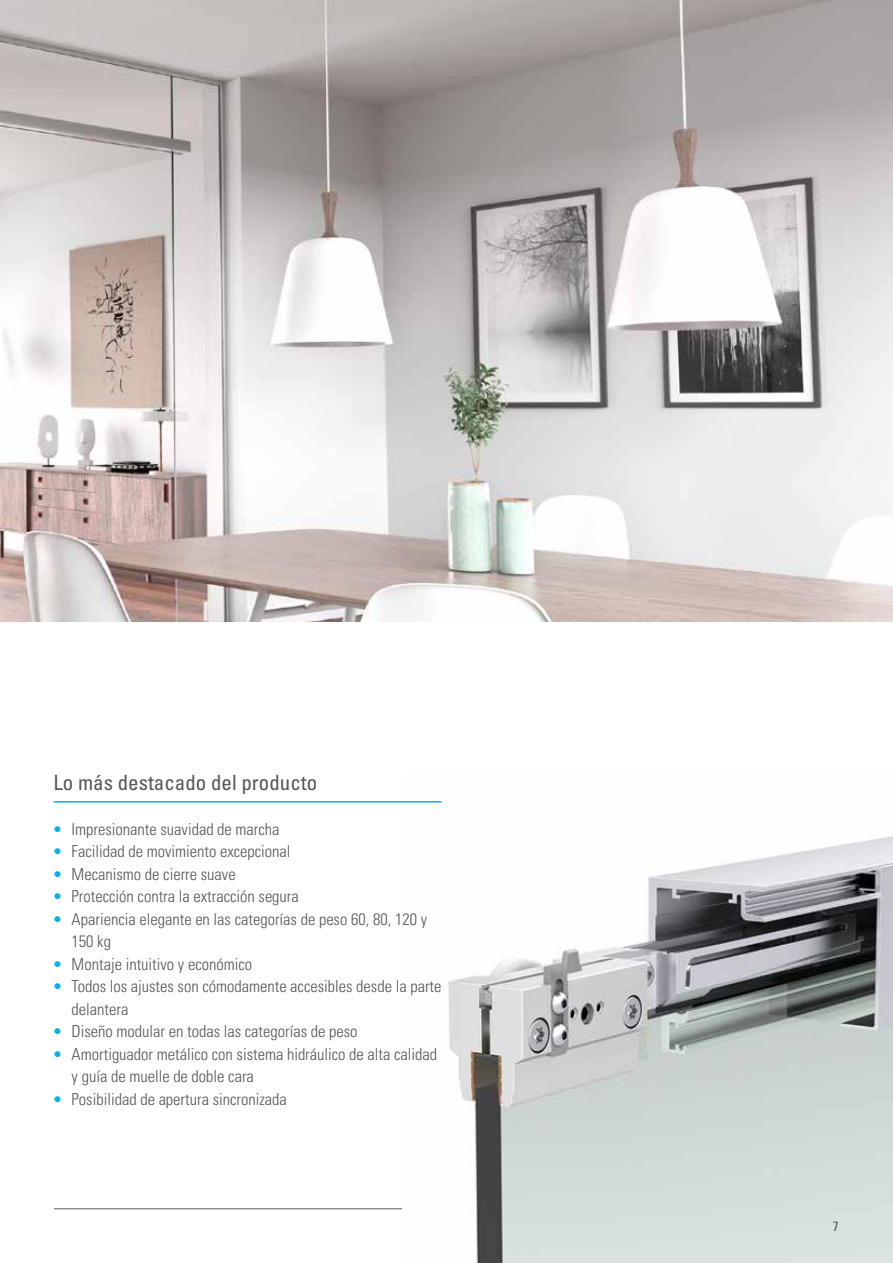
<style>
.page{position:relative;width:893px;height:1263px;background:#fff}
.page>*{position:absolute;margin:0;border:0;box-sizing:border-box;transform-origin:0 0}
.t1{font:condensed 21px "Univers LTCYR 57";color:#575756}
.t2{font:16.5px/22.5px "Univers LTCYR 47 Light Cond";color:#575756}
.t3{font:condensed 13.5px "Univers LTCYR 57";color:#575756}
.s1{color:#00b1eb}
</style>
<div class="page">
<hr style="left:54px;top:1208px;width:785px;height:1px;background:#575756">
<img style="left:402px;top:801px;width:491px;height:462px">
<img style="left:0;top:0;width:893px;height:622px">
<hr style="left:54px;top:801px;width:387px;height:1px;background:#00b1eb">
<p class="t1" style="left:54px;top:769px;width:265px">Lo más destacado del producto</p>
<p class="t2" style="left:54px;top:817px;width:227px"><span class="s1">•</span> Impresionante suavidad de marcha</p>
<p class="t2" style="left:54px;top:839px;width:238px"><span class="s1">•</span> Facilidad de movimiento excepcional</p>
<p class="t2" style="left:54px;top:862px;width:184px"><span class="s1">•</span> Mecanismo de cierre suave</p>
<p class="t2" style="left:54px;top:884px;width:247px"><span class="s1">•</span> Protección contra la extracción segura</p>
<p class="t2" style="left:72px;top:907px;width:357px;text-indent:-18px"><span class="s1">•</span> Apariencia elegante en las categorías de peso 60, 80, 120 y<br>150 kg</p>
<p class="t2" style="left:54px;top:952px;width:200px"><span class="s1">•</span> Montaje intuitivo y económico</p>
<p class="t2" style="left:72px;top:974px;width:371px;text-indent:-18px"><span class="s1">•</span> Todos los ajustes son cómodamente accesibles desde la parte delantera</p>
<p class="t2" style="left:54px;top:1019px;width:305px"><span class="s1">•</span> Diseño modular en todas las categorías de peso</p>
<p class="t2" style="left:72px;top:1042px;width:367px;text-indent:-18px"><span class="s1">•</span> Amortiguador metálico con sistema hidráulico de alta calidad y guía de muelle de doble cara</p>
<p class="t2" style="left:54px;top:1087px;width:235px"><span class="s1">•</span> Posibilidad de apertura sincronizada</p>
<p class="t3" style="left:833px;top:1218px;width:7px">7</p>
</div>
